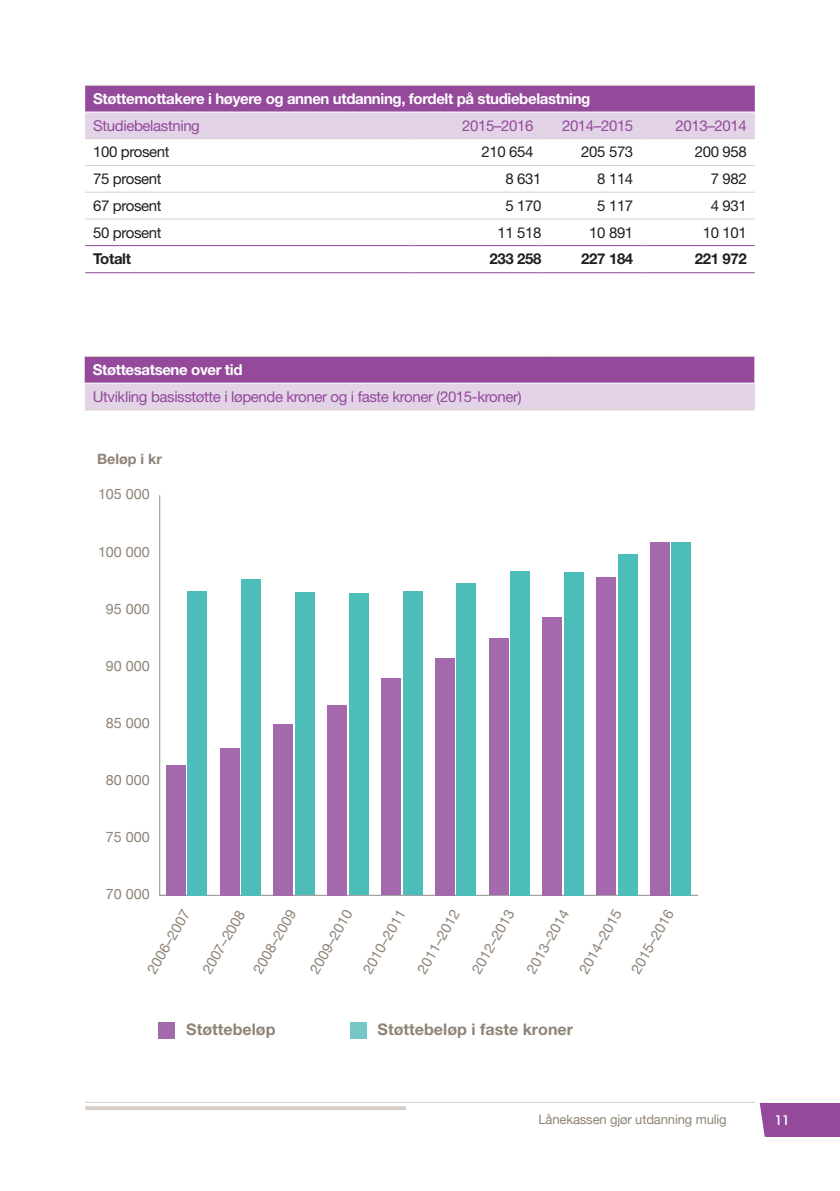
<style>
.page{position:relative;width:840px;height:1191px;background:#fff}
.page>*{position:absolute;margin:0;border:0;box-sizing:border-box;transform-origin:0 0}
.t1{font:700 16px "Helvetica Neue LT Std";color:#8f8377}
.t2{font:15px "Helvetica Neue LT Std";letter-spacing:-.025em;color:#94499b}
.t3{font:15px "Helvetica Neue LT Std";letter-spacing:-.025em;color:#231f20}
.t4{font:700 15px "Helvetica Neue LT Std";letter-spacing:-.025em;color:#fff}
.t5{font:700 15px "Helvetica Neue LT Std";letter-spacing:-.025em;color:#231f20}
.t6{font:14.4px "Helvetica Neue";color:#8f8377}
.t7{font:700 14.4px "Helvetica Neue LT Std";color:#8f8377}
.t8{font:13px "Helvetica Neue";letter-spacing:-.01em;color:#8f8377}
.t9{font:500 13px "ITC Avant Garde Std";color:#fff}
</style>
<div class="page">
<hr style="left:85px;top:1101px;width:669px;height:1px;background:#d5cfc7">
<hr style="left:85px;top:1106px;width:320px;height:4px;background:#d5cfc7">
<div style="left:766px;top:1102px;width:73px;height:34px;background:#94499b"></div>
<svg style="left:759px;top:1102px;width:7px;height:34px"></svg>
<div style="left:85px;top:357px;width:669px;height:26px;background:#94499b"></div>
<div style="left:85px;top:383px;width:669px;height:27px;background:#e2d3e7"></div>
<hr style="left:85px;top:356px;width:466px;height:1px;background:#d5cfc7">
<hr style="left:551px;top:356px;width:203px;height:1px;background:#d5cfc7">
<hr style="left:85px;top:409px;width:466px;height:1px;background:#d5cfc7">
<hr style="left:551px;top:409px;width:203px;height:1px;background:#d5cfc7">
<hr style="left:85px;top:383px;width:466px;height:1px;background:#fff">
<hr style="left:551px;top:383px;width:203px;height:1px;background:#fff">
<div style="left:159px;top:1022px;width:16px;height:16px;background:#a469ac"></div>
<div style="left:350px;top:1022px;width:16px;height:16px;background:#76c7c5"></div>
<hr style="left:160px;top:894px;width:537px;height:2px;background:#989898">
<hr style="left:159px;top:496px;width:1px;height:399px;background:#989898">
<svg style="left:160px;top:894px;width:13px;height:2px"></svg>
<div style="left:187px;top:590px;width:20px;height:305px;background:#4dbdb9"></div>
<div style="left:241px;top:579px;width:20px;height:316px;background:#4dbdb9"></div>
<div style="left:295px;top:592px;width:19px;height:303px;background:#4dbdb9"></div>
<div style="left:349px;top:593px;width:19px;height:302px;background:#4dbdb9"></div>
<div style="left:402px;top:591px;width:20px;height:304px;background:#4dbdb9"></div>
<div style="left:456px;top:583px;width:19px;height:312px;background:#4dbdb9"></div>
<div style="left:510px;top:571px;width:19px;height:324px;background:#4dbdb9"></div>
<div style="left:564px;top:572px;width:19px;height:323px;background:#4dbdb9"></div>
<div style="left:617px;top:553px;width:20px;height:342px;background:#4dbdb9"></div>
<div style="left:671px;top:542px;width:19px;height:353px;background:#4dbdb9"></div>
<div style="left:166px;top:765px;width:19px;height:130px;background:#a469ac"></div>
<div style="left:220px;top:748px;width:19px;height:147px;background:#a469ac"></div>
<div style="left:273px;top:724px;width:20px;height:171px;background:#a469ac"></div>
<div style="left:327px;top:704px;width:19px;height:191px;background:#a469ac"></div>
<div style="left:381px;top:678px;width:19px;height:217px;background:#a469ac"></div>
<div style="left:435px;top:658px;width:19px;height:237px;background:#a469ac"></div>
<div style="left:488px;top:638px;width:20px;height:257px;background:#a469ac"></div>
<div style="left:542px;top:617px;width:19px;height:278px;background:#a469ac"></div>
<div style="left:596px;top:577px;width:19px;height:318px;background:#a469ac"></div>
<div style="left:650px;top:542px;width:19px;height:353px;background:#a469ac"></div>
<svg style="left:85px;top:86px;width:669px;height:52px;background:#bb8ec1"></svg>
<hr style="left:85px;top:85px;width:330px;height:1px;background:#d5cfc7">
<hr style="left:415px;top:85px;width:126px;height:1px;background:#d5cfc7">
<hr style="left:541px;top:85px;width:100px;height:1px;background:#d5cfc7">
<hr style="left:641px;top:85px;width:113px;height:1px;background:#d5cfc7">
<hr style="left:85px;top:165px;width:330px;height:1px;background:#d5cfc7">
<hr style="left:415px;top:165px;width:126px;height:1px;background:#d5cfc7">
<hr style="left:541px;top:165px;width:100px;height:1px;background:#d5cfc7">
<hr style="left:641px;top:165px;width:113px;height:1px;background:#d5cfc7">
<hr style="left:85px;top:192px;width:330px;height:1px;background:#d5cfc7">
<hr style="left:415px;top:192px;width:126px;height:1px;background:#d5cfc7">
<hr style="left:541px;top:192px;width:100px;height:1px;background:#d5cfc7">
<hr style="left:641px;top:192px;width:113px;height:1px;background:#d5cfc7">
<hr style="left:85px;top:218px;width:330px;height:1px;background:#d5cfc7">
<hr style="left:415px;top:218px;width:126px;height:1px;background:#d5cfc7">
<hr style="left:541px;top:218px;width:100px;height:1px;background:#d5cfc7">
<hr style="left:641px;top:218px;width:113px;height:1px;background:#d5cfc7">
<hr style="left:85px;top:272px;width:330px;height:1px;background:#94499b">
<hr style="left:415px;top:272px;width:126px;height:1px;background:#94499b">
<hr style="left:541px;top:272px;width:100px;height:1px;background:#94499b">
<hr style="left:641px;top:272px;width:113px;height:1px;background:#94499b">
<hr style="left:85px;top:245px;width:330px;height:1px;background:#94499b">
<hr style="left:415px;top:245px;width:126px;height:1px;background:#94499b">
<hr style="left:541px;top:245px;width:100px;height:1px;background:#94499b">
<hr style="left:641px;top:245px;width:113px;height:1px;background:#94499b">
<hr style="left:85px;top:112px;width:330px;height:1px;background:#fff">
<hr style="left:415px;top:112px;width:126px;height:1px;background:#fff">
<hr style="left:541px;top:112px;width:100px;height:1px;background:#fff">
<hr style="left:641px;top:112px;width:113px;height:1px;background:#fff">
<hr style="left:85px;top:138px;width:330px;height:1px;background:#d5cfc7">
<hr style="left:415px;top:138px;width:126px;height:1px;background:#d5cfc7">
<hr style="left:541px;top:138px;width:100px;height:1px;background:#d5cfc7">
<hr style="left:641px;top:138px;width:113px;height:1px;background:#d5cfc7">
<p class="t4" style="left:93px;top:89px;width:498px">Støttemottakere i høyere og annen utdanning, fordelt på studiebelastning</p>
<p class="t2" style="left:93px;top:116px;width:108px">Studiebelastning</p>
<p class="t2" style="left:462px;top:116px;width:73px">2015–2016</p>
<p class="t2" style="left:561px;top:116px;width:73px">2014–2015</p>
<p class="t2" style="left:675px;top:116px;width:73px">2013–2014</p>
<p class="t3" style="left:93px;top:143px;width:78px">100 prosent</p>
<p class="t3" style="left:481px;top:143px;width:53px">210 654</p>
<p class="t3" style="left:581px;top:143px;width:53px">205 573</p>
<p class="t3" style="left:694px;top:143px;width:53px">200 958</p>
<p class="t3" style="left:93px;top:170px;width:70px">75 prosent</p>
<p class="t3" style="left:505px;top:170px;width:38px">8 631</p>
<p class="t3" style="left:597px;top:170px;width:38px">8 114</p>
<p class="t3" style="left:710px;top:170px;width:38px">7 982</p>
<p class="t3" style="left:93px;top:197px;width:70px">67 prosent</p>
<p class="t3" style="left:505px;top:197px;width:38px">5 170</p>
<p class="t3" style="left:597px;top:197px;width:38px">5 117</p>
<p class="t3" style="left:710px;top:197px;width:38px">4 931</p>
<p class="t3" style="left:93px;top:223px;width:70px">50 prosent</p>
<p class="t3" style="left:497px;top:223px;width:45px">11 518</p>
<p class="t3" style="left:589px;top:223px;width:45px">10 891</p>
<p class="t3" style="left:702px;top:223px;width:45px">10 101</p>
<p class="t5" style="left:93px;top:250px;width:39px">Totalt</p>
<p class="t5" style="left:489px;top:250px;width:53px">233 258</p>
<p class="t5" style="left:581px;top:250px;width:53px">227 184</p>
<p class="t5" style="left:694px;top:250px;width:53px">221 972</p>
<p class="t4" style="left:93px;top:360px;width:151px">Støttesatsene over tid</p>
<p class="t2" style="left:93px;top:387px;width:430px">Utvikling basisstøtte i løpende kroner og i faste kroner (2015-kroner)</p>
<p class="t7" style="left:97px;top:450px;width:66px">Beløp i kr</p>
<p class="t6" style="left:98px;top:484px;width:53px">105 000</p>
<p class="t6" style="left:98px;top:541px;width:53px">100 000</p>
<p class="t6" style="left:106px;top:598px;width:45px">95 000</p>
<p class="t6" style="left:106px;top:655px;width:45px">90 000</p>
<p class="t6" style="left:106px;top:712px;width:45px">85 000</p>
<p class="t6" style="left:106px;top:769px;width:45px">80 000</p>
<p class="t6" style="left:106px;top:826px;width:45px">75 000</p>
<p class="t6" style="left:106px;top:883px;width:45px">70 000</p>
<p class="t6" style="left:142px;top:967px;width:72px;rotate:-60deg">2006–2007</p>
<p class="t6" style="left:197px;top:967px;width:72px;rotate:-60deg">2007–2008</p>
<p class="t6" style="left:247px;top:967px;width:72px;rotate:-60deg">2008–2009</p>
<p class="t6" style="left:304px;top:967px;width:72px;rotate:-60deg">2009–2010</p>
<p class="t6" style="left:357px;top:967px;width:72px;rotate:-60deg">2010–2011</p>
<p class="t6" style="left:411px;top:967px;width:72px;rotate:-60deg">2011–2012</p>
<p class="t6" style="left:466px;top:967px;width:72px;rotate:-60deg">2012–2013</p>
<p class="t6" style="left:520px;top:967px;width:72px;rotate:-60deg">2013–2014</p>
<p class="t6" style="left:573px;top:967px;width:72px;rotate:-60deg">2014–2015</p>
<p class="t6" style="left:625px;top:967px;width:72px;rotate:-60deg">2015–2016</p>
<p class="t1" style="left:186px;top:1019px;width:91px">Støttebeløp</p>
<p class="t1" style="left:377px;top:1019px;width:197px">Støttebeløp i faste kroner</p>
<p class="t8" style="left:538px;top:1110px;width:190px">Lånekassen gjør utdanning mulig</p>
<p class="t9" style="left:774px;top:1112px;width:17px">11</p>
</div>
